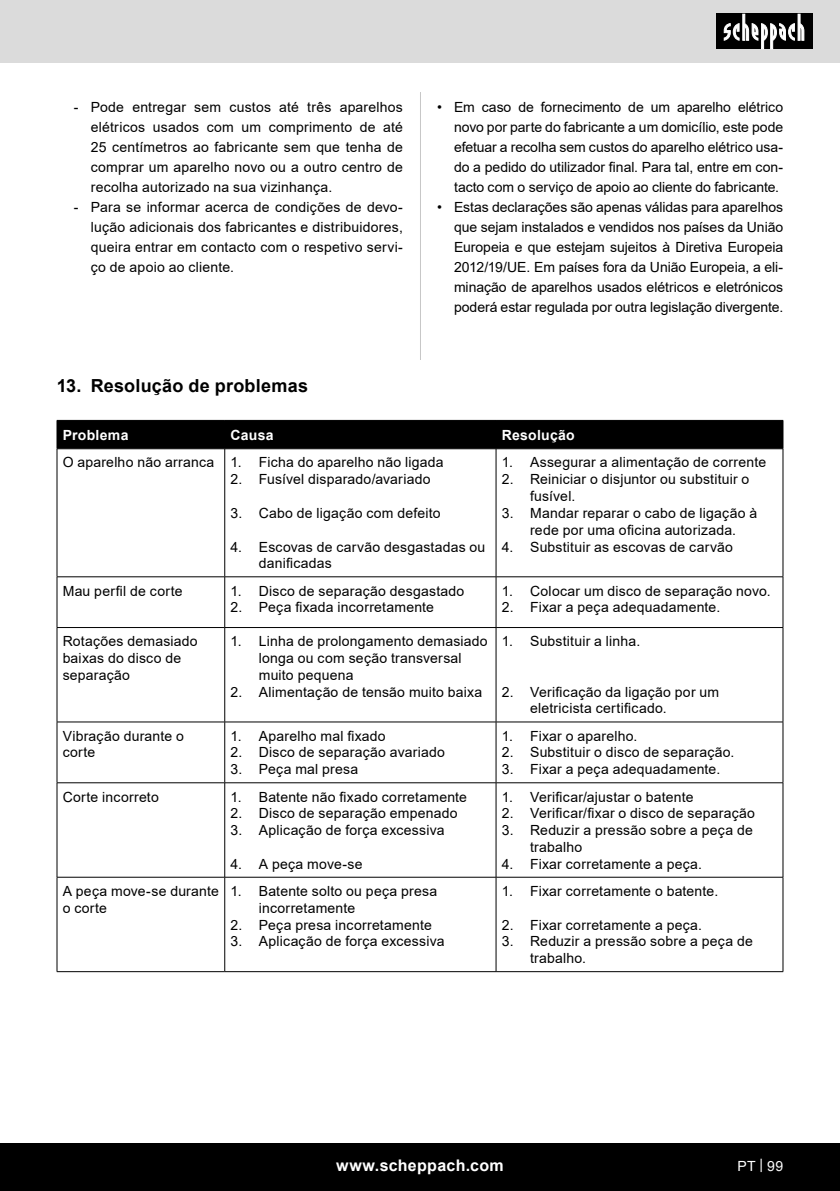
<style>
.page{position:relative;width:840px;height:1191px;background:#fff}
.page>*{position:absolute;margin:0;border:0;box-sizing:border-box;transform-origin:0 0}
.t1{font:700 18px "Arial";letter-spacing:.015em;color:#000}
.t2{font:700 16px "Arial";letter-spacing:.02em;color:#fff}
.t3{font:14px/20px "Arial";letter-spacing:.015em;color:#000}
.t4{font:700 14px "Arial";letter-spacing:.02em;color:#fff}
.t5{font:14px "Arial";color:#fff}
</style>
<div class="page">
<div style="left:0;top:0;width:839px;height:63px;background:#dbdbdb"></div>
<div style="left:0;top:1143px;width:839px;height:48px;background:#000"></div>
<div style="left:716px;top:14px;width:96px;height:35px;background:#000"></div>
<svg style="left:723px;top:14px;width:81px;height:35px"></svg>
<hr style="left:420px;top:92px;width:1px;height:1020px;background:#c7c7c7">
<div style="left:57px;top:360px;width:725px;height:757px;background:#fff"></div>
<svg style="left:58px;top:449px;width:724px;height:522px"></svg>
<div style="left:57px;top:420px;width:726px;height:29px;background:#000"></div>
<hr style="left:57px;top:448px;width:168px;height:1px;background:#000">
<hr style="left:57px;top:449px;width:1px;height:127px;background:#000">
<hr style="left:225px;top:448px;width:270px;height:1px;background:#000">
<hr style="left:224px;top:449px;width:1px;height:127px;background:#000">
<hr style="left:495px;top:448px;width:287px;height:1px;background:#000">
<hr style="left:495px;top:449px;width:1px;height:127px;background:#000">
<hr style="left:782px;top:449px;width:1px;height:127px;background:#000">
<hr style="left:57px;top:576px;width:168px;height:1px;background:#000">
<hr style="left:57px;top:577px;width:1px;height:50px;background:#000">
<hr style="left:225px;top:576px;width:270px;height:1px;background:#000">
<hr style="left:224px;top:577px;width:1px;height:50px;background:#000">
<hr style="left:495px;top:576px;width:287px;height:1px;background:#000">
<hr style="left:495px;top:577px;width:1px;height:50px;background:#000">
<hr style="left:782px;top:577px;width:1px;height:50px;background:#000">
<hr style="left:57px;top:627px;width:168px;height:1px;background:#000">
<hr style="left:57px;top:628px;width:1px;height:93px;background:#000">
<hr style="left:225px;top:627px;width:270px;height:1px;background:#000">
<hr style="left:224px;top:628px;width:1px;height:93px;background:#000">
<hr style="left:495px;top:627px;width:287px;height:1px;background:#000">
<hr style="left:495px;top:628px;width:1px;height:93px;background:#000">
<hr style="left:782px;top:628px;width:1px;height:93px;background:#000">
<hr style="left:57px;top:721px;width:168px;height:1px;background:#000">
<hr style="left:57px;top:722px;width:1px;height:60px;background:#000">
<hr style="left:225px;top:721px;width:270px;height:1px;background:#000">
<hr style="left:224px;top:722px;width:1px;height:60px;background:#000">
<hr style="left:495px;top:721px;width:287px;height:1px;background:#000">
<hr style="left:495px;top:722px;width:1px;height:60px;background:#000">
<hr style="left:782px;top:722px;width:1px;height:60px;background:#000">
<hr style="left:57px;top:782px;width:168px;height:1px;background:#000">
<hr style="left:57px;top:783px;width:1px;height:94px;background:#000">
<hr style="left:225px;top:782px;width:270px;height:1px;background:#000">
<hr style="left:224px;top:783px;width:1px;height:94px;background:#000">
<hr style="left:495px;top:782px;width:287px;height:1px;background:#000">
<hr style="left:495px;top:783px;width:1px;height:94px;background:#000">
<hr style="left:782px;top:783px;width:1px;height:94px;background:#000">
<hr style="left:57px;top:877px;width:168px;height:1px;background:#000">
<hr style="left:57px;top:877px;width:1px;height:94px;background:#000">
<hr style="left:225px;top:877px;width:270px;height:1px;background:#000">
<hr style="left:224px;top:877px;width:1px;height:94px;background:#000">
<hr style="left:495px;top:877px;width:287px;height:1px;background:#000">
<hr style="left:495px;top:877px;width:1px;height:94px;background:#000">
<hr style="left:782px;top:877px;width:1px;height:94px;background:#000">
<hr style="left:57px;top:971px;width:168px;height:1px;background:#000">
<hr style="left:225px;top:971px;width:270px;height:1px;background:#000">
<hr style="left:495px;top:971px;width:287px;height:1px;background:#000">
<p class="t3" style="left:91px;top:97px;width:313px;text-align:justify;text-indent:-17px">- Pode entregar sem custos até três aparelhos elétricos usados com um comprimento de até 25 centímetros ao fabricante sem que tenha de comprar um aparelho novo ou a outro centro de recolha autorizado na sua vizinhança.</p>
<p class="t3" style="left:91px;top:197px;width:313px;text-align:justify;text-indent:-17px">- Para se informar acerca de condições de devo&shy;lução adicionais dos fabricantes e distribuidores, queira entrar em contacto com o respetivo servi&shy;ço de apoio ao cliente.</p>
<p class="t3" style="left:454px;top:97px;width:330px;text-align:justify;text-indent:-17px">• Em caso de fornecimento de um aparelho elétrico novo por parte do fabricante a um domicílio, este pode efetuar a recolha sem custos do aparelho elétrico usa&shy;do a pedido do utilizador final. Para tal, entre em con&shy;tacto com o serviço de apoio ao cliente do fabricante.</p>
<p class="t3" style="left:454px;top:197px;width:330px;text-align:justify;text-indent:-17px">• Estas declarações são apenas válidas para aparelhos que sejam instalados e vendidos nos países da União Europeia e que estejam sujeitos à Diretiva Europeia 2012/19/UE. Em países fora da União Europeia, a eli&shy;minação de aparelhos usados elétricos e eletrónicos poderá estar regulada por outra legislação divergente.</p>
<p class="t1" style="left:57px;top:373px;width:253px">13. Resolução de problemas</p>
<p class="t4" style="left:63px;top:425px;width:67px">Problema</p>
<p class="t4" style="left:230px;top:425px;width:45px">Causa</p>
<p class="t4" style="left:501px;top:425px;width:75px">Resolução</p>
<p class="t3" style="left:63px;top:452px;width:153px">O aparelho não arranca</p>
<p class="t3" style="left:230px;top:452px;width:214px">1. Ficha do aparelho não ligada</p>
<p class="t3" style="left:230px;top:469px;width:201px">2. Fusível disparado/avariado</p>
<p class="t3" style="left:230px;top:503px;width:211px">3. Cabo de ligação com defeito</p>
<p class="t3" style="left:259px;top:538px;width:228px;line-height:16.8px;text-indent:-28px">4. Escovas de carvão desgastadas ou danificadas</p>
<p class="t3" style="left:501px;top:452px;width:266px">1. Assegurar a alimentação de corrente</p>
<p class="t3" style="left:530px;top:471px;width:221px;line-height:16.8px;text-indent:-28px">2. Reiniciar o disjuntor ou substituir o fusível.</p>
<p class="t3" style="left:501px;top:504px;width:257px;line-height:16.8px;text-align:center">3. Mandar reparar o cabo de ligação à rede por uma oficina autorizada.</p>
<p class="t3" style="left:501px;top:536px;width:232px">4. Substituir as escovas de carvão</p>
<p class="t3" style="left:63px;top:580px;width:121px">Mau perfil de corte</p>
<p class="t3" style="left:230px;top:580px;width:235px">1. Disco de separação desgastado</p>
<p class="t3" style="left:230px;top:597px;width:205px">2. Peça fixada incorretamente</p>
<p class="t3" style="left:63px;top:633px;width:136px;line-height:16.8px">Rotações demasiado baixas do disco de separação</p>
<p class="t3" style="left:259px;top:633px;width:230px;line-height:16.8px;text-indent:-28px">1. Linha de prolongamento demasiado longa ou com seção transversal muito pequena</p>
<p class="t3" style="left:230px;top:681px;width:253px">2. Alimentação de tensão muito baixa</p>
<p class="t3" style="left:63px;top:727px;width:123px;line-height:16.8px">Vibração durante o corte</p>
<p class="t3" style="left:230px;top:725px;width:157px">1. Aparelho mal fixado</p>
<p class="t3" style="left:230px;top:742px;width:216px">2. Disco de separação avariado</p>
<p class="t3" style="left:230px;top:759px;width:129px">3. Peça mal presa</p>
<p class="t3" style="left:63px;top:786px;width:98px">Corte incorreto</p>
<p class="t3" style="left:230px;top:786px;width:238px">1. Batente não fixado corretamente</p>
<p class="t3" style="left:230px;top:803px;width:228px">2. Disco de separação empenado</p>
<p class="t3" style="left:230px;top:820px;width:215px">3. Aplicação de força excessiva</p>
<p class="t3" style="left:230px;top:853px;width:134px">4. A peça move-se</p>
<p class="t3" style="left:63px;top:882px;width:158px;line-height:16.8px">A peça move-se durante o corte</p>
<p class="t3" style="left:259px;top:882px;width:180px;line-height:16.8px;text-indent:-28px">1. Batente solto ou peça presa incorretamente</p>
<p class="t3" style="left:230px;top:914px;width:203px">2. Peça presa incorretamente</p>
<p class="t3" style="left:230px;top:931px;width:215px">3. Aplicação de força excessiva</p>
<p class="t3" style="left:501px;top:580px;width:270px">1. Colocar um disco de separação novo.</p>
<p class="t3" style="left:501px;top:597px;width:220px">2. Fixar a peça adequadamente.</p>
<p class="t3" style="left:501px;top:631px;width:140px">1. Substituir a linha.</p>
<p class="t3" style="left:530px;top:683px;width:190px;line-height:16.8px;text-indent:-28px">2. Verificação da ligação por um eletricista certificado.</p>
<p class="t3" style="left:501px;top:725px;width:137px">1. Fixar o aparelho.</p>
<p class="t3" style="left:501px;top:742px;width:234px">2. Substituir o disco de separação.</p>
<p class="t3" style="left:501px;top:759px;width:220px">3. Fixar a peça adequadamente.</p>
<p class="t3" style="left:501px;top:786px;width:193px">1. Verificar/ajustar o batente</p>
<p class="t3" style="left:501px;top:803px;width:254px">2. Verificar/fixar o disco de separação</p>
<p class="t3" style="left:530px;top:821px;width:224px;line-height:16.8px;text-indent:-28px">3. Reduzir a pressão sobre a peça de trabalho</p>
<p class="t3" style="left:501px;top:853px;width:202px">4. Fixar corretamente a peça.</p>
<p class="t3" style="left:501px;top:881px;width:218px">1. Fixar corretamente o batente.</p>
<p class="t3" style="left:501px;top:914px;width:202px">2. Fixar corretamente a peça.</p>
<p class="t3" style="left:530px;top:933px;width:224px;line-height:16.8px;text-indent:-28px">3. Reduzir a pressão sobre a peça de trabalho.</p>
<p class="t2" style="left:336px;top:1154px;width:169px">www.scheppach.com</p>
<p class="t5" style="left:737px;top:1156px;width:47px">PT | 99</p>
</div>
